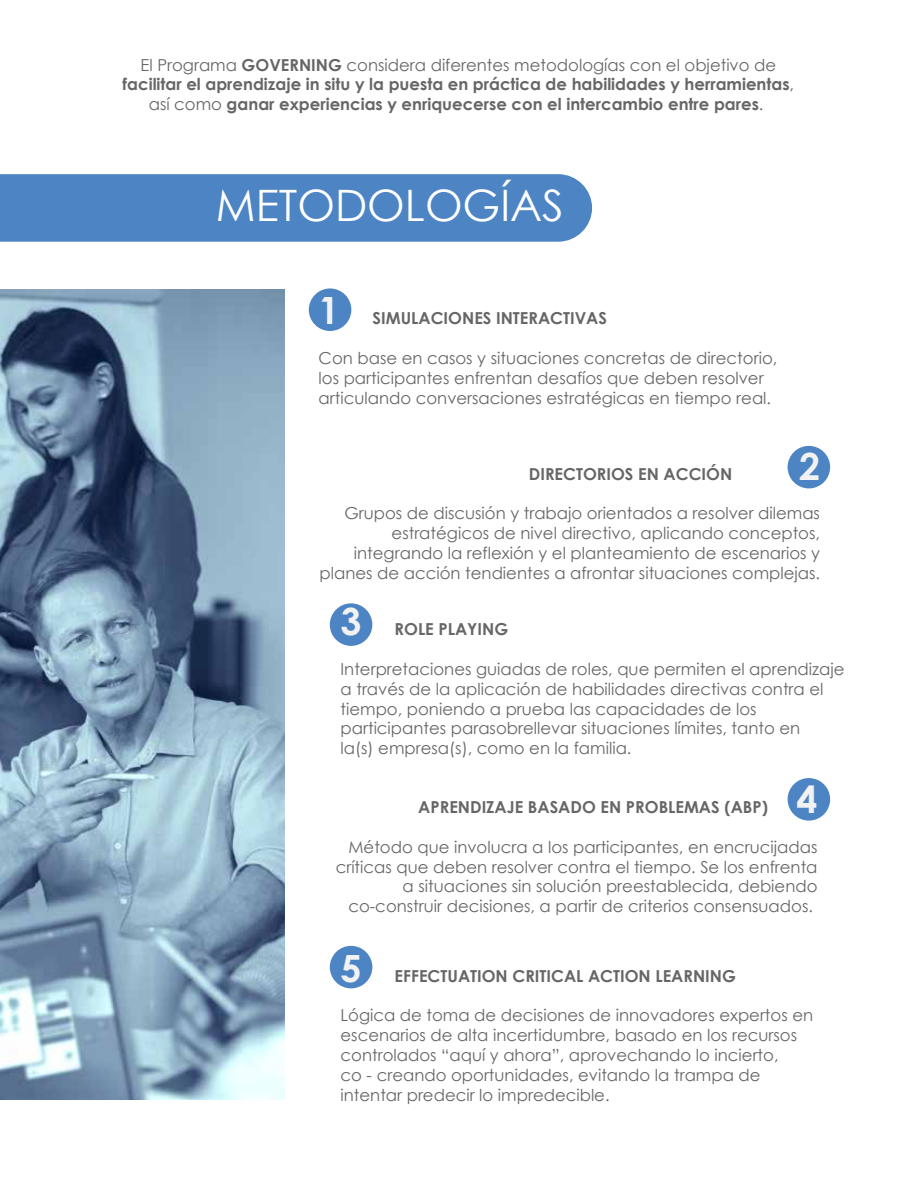
<style>
.page{position:relative;width:919px;height:1187px;background:#fff}
.page>*{position:absolute;margin:0;border:0;box-sizing:border-box;transform-origin:0 0}
.t1{font:43.35px "Century Gothic";color:#fff}
.t2{font:700 37.5px "Century Gothic";color:#f2f2f2}
.t3{font:16.5px/19.8px "Century Gothic";color:#666}
.t4{font:700 16.5px/19.8px "Century Gothic";color:#666;text-align:center}
.s1{font-weight:400}
</style>
<div class="page">
<div style="left:309px;top:288px;width:42px;height:43px;background:#4d85c4;border-radius:50%"></div>
<div style="left:787px;top:446px;width:43px;height:42px;background:#4d85c4;border-radius:50%"></div>
<div style="left:330px;top:603px;width:42px;height:43px;background:#4d85c4;border-radius:50%"></div>
<div style="left:787px;top:778px;width:43px;height:42px;background:#4d85c4;border-radius:50%"></div>
<img style="left:0;top:289px;width:284px;height:810px">
<div style="left:330px;top:945px;width:42px;height:43px;background:#4d85c4;border-radius:50%"></div>
<div style="left:0;top:174px;width:592px;height:68px;background:#4d85c4"></div>
<p class="t4" style="left:123px;top:54px;width:673px"><span class="s1">El Programa</span> GOVERNING <span class="s1">considera diferentes metodologías con el objetivo de </span>facilitar el aprendizaje in situ y la puesta en práctica de habilidades y herramientas<span class="s1">, así como</span> ganar experiencias y enriquecerse con el intercambio entre pares<span class="s1">.</span></p>
<h1 class="t1" style="left:216px;top:175px;width:349px">METODOLOGÍAS</h1>
<h2 class="t2" style="left:318px;top:282px;width:22px">1</h2>
<p class="t4" style="left:372px;top:307px;width:236px">SIMULACIONES INTERACTIVAS</p>
<p class="t3" style="left:318px;top:348px;width:460px">Con base en casos y situaciones concretas de directorio, los participantes enfrentan desafíos que deben resolver articulando conversaciones estratégicas en tiempo real.</p>
<p class="t4" style="left:529px;top:463px;width:205px">DIRECTORIOS EN ACCIÓN</p>
<h2 class="t2" style="left:799px;top:437px;width:22px">2</h2>
<p class="t3" style="left:319px;top:503px;width:502px;text-align:right">Grupos de discusión y trabajo orientados a resolver dilemas estratégicos de nivel directivo, aplicando conceptos, integrando la reflexión y el planteamiento de escenarios y planes de acción tendientes a afrontar situaciones complejas.</p>
<h2 class="t2" style="left:340px;top:593px;width:22px">3</h2>
<p class="t4" style="left:394px;top:618px;width:115px">ROLE PLAYING</p>
<p class="t3" style="left:340px;top:659px;width:505px">Interpretaciones guiadas de roles, que permiten el aprendizaje a través de la aplicación de habilidades directivas contra el tiempo, poniendo a prueba las capacidades de los participantes parasobrellevar situaciones límites, tanto en<br>la(s) empresa(s), como en la familia.</p>
<h2 class="t2" style="left:796px;top:771px;width:22px">4</h2>
<p class="t3" style="left:335px;top:836px;width:483px;text-align:right">Método que involucra a los participantes, en encrucijadas críticas que deben resolver contra el tiempo. Se los enfrenta a situaciones sin solución preestablecida, debiendo co-construir decisiones, a partir de criterios consensuados.</p>
<h2 class="t2" style="left:340px;top:939px;width:22px">5</h2>
<p class="t4" style="left:418px;top:796px;width:351px">APRENDIZAJE BASADO EN PROBLEMAS (ABP)</p>
<p class="t4" style="left:394px;top:964px;width:343px">EFFECTUATION CRITICAL ACTION LEARNING</p>
<p class="t3" style="left:340px;top:1005px;width:474px">Lógica de toma de decisiones de innovadores expertos en escenarios de alta incertidumbre, basado en los recursos controlados “aquí y ahora”, aprovechando lo incierto,<br>co - creando oportunidades, evitando la trampa de intentar predecir lo impredecible.</p>
</div>
